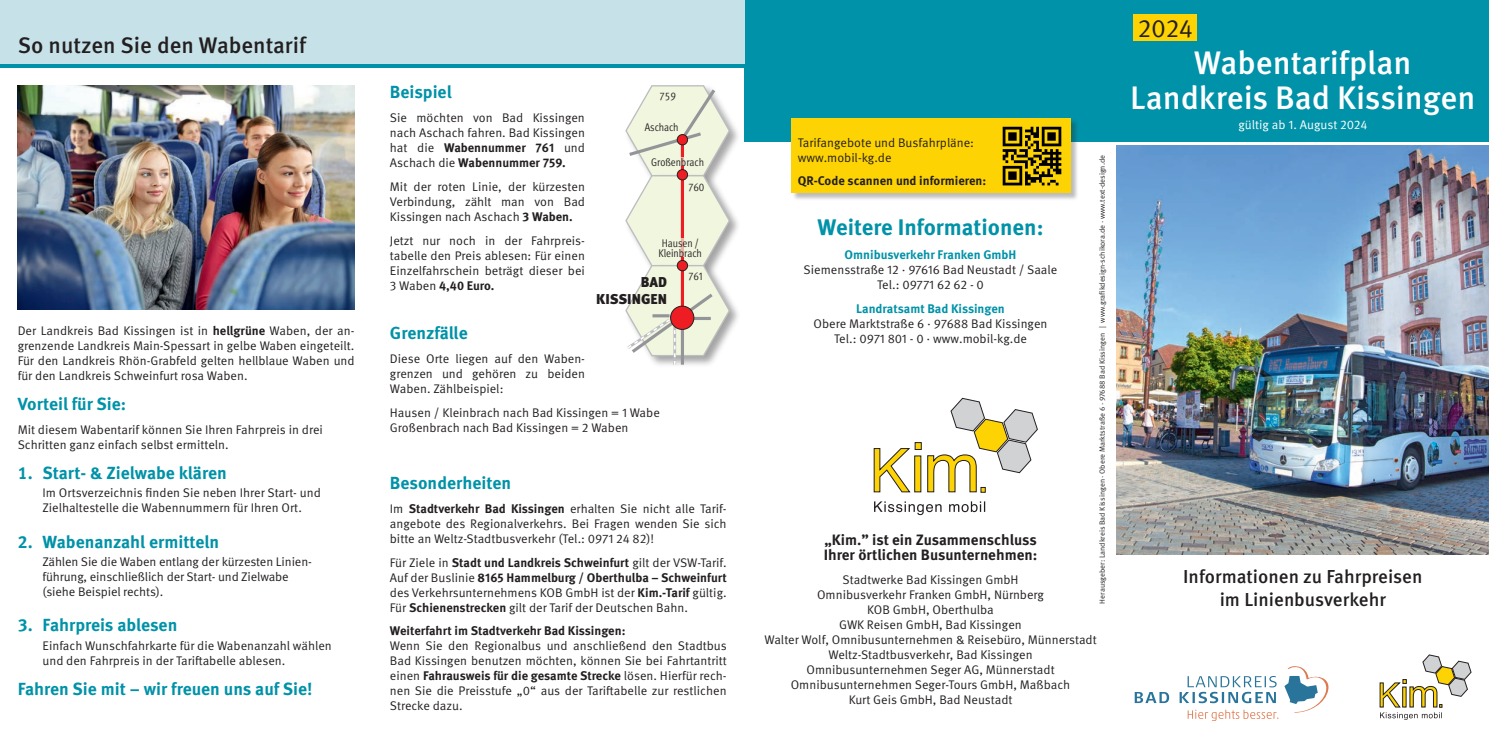
<style>
.page{position:relative;width:1489px;height:745px;background:#fff}
.page>*{position:absolute;margin:0;border:0;box-sizing:border-box;transform-origin:0 0}
.t1{font:500 32.5px/35px "Meta Pro";color:#fff;text-align:center}
.t2{font:25.25px "Meta Pro Norm";color:#231f20}
.t3{font:500 22.5px "Meta Pro";color:#231f20}
.t4{font:700 22.5px "Meta Pro";color:#0092a8}
.t5{font:500 18.75px/22.5px "Meta Pro";color:#231f20;text-align:center}
.t6{font:700 17.5px "Meta Pro";color:#0092a8}
.t7{font:700 15px/15px "Meta Pro";color:#231f20}
.t8{font:900 14.25px/17.1px "Meta Pro";color:#231f20;text-align:right}
.t9{font:12.5px/15px "Meta Pro Norm";color:#231f20}
.t10{font:700 12.5px/15px "Meta Pro";color:#231f20}
.t11{font:700 12.5px "Meta Pro";color:#0092a8}
.t12{font:12.5px "Meta Pro Norm";color:#fff}
.t13{font:11.12px/10.2px "Meta Pro Cond Norm";color:#231f20}
.t14{font:7.5px "Meta Pro Norm";color:#231f20}
.s1{font-family:"Meta Pro";font-weight:700}
.s2{font-family:"Meta Pro Norm";font-weight:400}
</style>
<div class="page">
<div style="left:744px;top:0;width:744px;height:142px;background:#0092a8"></div>
<svg style="left:874px;top:501px;width:111px;height:14px"></svg>
<svg style="left:873px;top:397px;width:165px;height:95px"></svg>
<div style="left:0;top:0;width:744px;height:64px;background:#c6e1e8"></div>
<hr style="left:0;top:64px;width:744px;height:3px;background:#0092a8">
<img style="left:18px;top:85px;width:336px;height:224px">
<div style="left:1133px;top:15px;width:64px;height:26px;background:#fed304"></div>
<svg style="left:1379px;top:654px;width:92px;height:65px"></svg>
<svg style="left:1284px;top:666px;width:44px;height:46px"></svg>
<svg style="left:1134px;top:676px;width:142px;height:26px"></svg>
<svg style="left:1187px;top:709px;width:91px;height:11px"></svg>
<div style="left:792px;top:119px;width:287px;height:82px;background:#231f20;opacity:.3"></div>
<div style="left:790px;top:117px;width:280px;height:75px;background:#fed304"></div>
<svg style="left:1002px;top:127px;width:59px;height:58px"></svg>
<div style="left:624px;top:83px;width:117px;height:105px;background:#231f20;opacity:.4"></div>
<div style="left:624px;top:173px;width:117px;height:105px;background:#231f20;opacity:.41"></div>
<div style="left:624px;top:263px;width:117px;height:105px;background:#231f20;opacity:.41"></div>
<svg style="left:624px;top:84px;width:107px;height:280px"></svg>
<div style="left:677px;top:260px;width:10px;height:10px;background:#ee1d23;border-radius:50%"></div>
<div style="left:677px;top:260px;width:10px;height:11px;border:1px solid #231f20;border-radius:50%"></div>
<div style="left:677px;top:169px;width:10px;height:11px;background:#ee1d23;border-radius:50%"></div>
<div style="left:677px;top:169px;width:10px;height:11px;border:1px solid #231f20;border-radius:50%"></div>
<div style="left:677px;top:134px;width:10px;height:11px;background:#ee1d23;border-radius:50%"></div>
<div style="left:677px;top:134px;width:10px;height:11px;border:1px solid #231f20;border-radius:50%"></div>
<div style="left:670px;top:306px;width:24px;height:23px;background:#ee1d23;border-radius:50%"></div>
<div style="left:670px;top:306px;width:24px;height:23px;border:1px solid #231f20;border-radius:50%"></div>
<img style="left:1116px;top:145px;width:372px;height:409px">
<h3 class="t3" style="left:18px;top:28px;width:290px">So nutzen Sie den Wabentarif</h3>
<p class="t9" style="left:18px;top:322px;width:338px;text-align:justify">Der Landkreis Bad Kissingen ist in <span class="s1">hellgrüne</span> Waben, der an&shy;grenzende Landkreis Main-Spessart in gelbe Waben eingeteilt.<br>Für den Landkreis Rhön-Grabfeld gelten hellblaue Waben und für den Landkreis Schweinfurt rosa Waben.</p>
<h3 class="t6" style="left:18px;top:390px;width:110px">Vorteil für Sie:</h3>
<p class="t9" style="left:18px;top:421px;width:307px">Mit diesem Wabentarif können Sie Ihren Fahrpreis in drei<br>Schritten ganz einfach selbst ermitteln.</p>
<h3 class="t6" style="left:18px;top:458px;width:210px">1. Start- &amp; Zielwabe klären</h3>
<p class="t9" style="left:43px;top:484px;width:280px">Im Ortsverzeichnis finden Sie neben Ihrer Start- und<br>Zielhaltestelle die Wabennummern für Ihren Ort.</p>
<h3 class="t6" style="left:18px;top:527px;width:203px">2. Wabenanzahl ermitteln</h3>
<p class="t9" style="left:43px;top:553px;width:269px">Zählen Sie die Waben entlang der kürzesten Linien-- führung, einschließlich der Start- und Zielwabe (siehe Beispiel rechts).</p>
<h3 class="t6" style="left:18px;top:611px;width:161px">3. Fahrpreis ablesen</h3>
<p class="t9" style="left:43px;top:637px;width:291px">Einfach Wunschfahrkarte für die Wabenanzahl wählen und den Fahrpreis in der Tariftabelle ablesen.</p>
<h3 class="t6" style="left:18px;top:674px;width:296px">Fahren Sie mit – wir freuen uns auf Sie!</h3>
<h3 class="t6" style="left:390px;top:78px;width:63px">Beispiel</h3>
<p class="t9" style="left:390px;top:109px;width:196px">Sie möchten von Bad Kissingen nach Aschach fahren. Bad Kissingen</p>
<p class="t10" style="left:390px;top:139px;width:197px"><span class="s2">hat die</span> Wabennummer 761 <span class="s2">und<br>Aschach die</span> Wabennummer 759.</p>
<p class="t9" style="left:390px;top:178px;width:197px;text-align:justify">Mit der roten Linie, der kürzesten Verbindung, zählt man von Bad Kissingen nach Aschach <span class="s1">3 Waben.</span></p>
<p class="t9" style="left:390px;top:232px;width:196px;text-align:justify">Jetzt nur noch in der Fahrpreis&shy;tabelle den Preis ablesen: Für einen Einzelfahrschein beträgt dieser bei</p>
<p class="t10" style="left:390px;top:277px;width:106px"><span class="s2">3 Waben</span> 4,40 Euro.</p>
<p class="t13" style="left:659px;top:90px;width:18px">759</p>
<p class="t13" style="left:645px;top:121px;width:35px">Aschach</p>
<p class="t13" style="left:651px;top:156px;width:54px">Großenbrach</p>
<p class="t13" style="left:688px;top:181px;width:17px">760</p>
<p class="t13" style="left:658px;top:237px;width:45px">Hausen /<br>Kleinbrach</p>
<p class="t8" style="left:596px;top:272px;width:72px">BAD<br>KISSINGEN</p>
<p class="t13" style="left:688px;top:270px;width:16px">761</p>
<h3 class="t6" style="left:390px;top:319px;width:79px">Grenzfälle</h3>
<p class="t9" style="left:390px;top:350px;width:196px;text-align:justify">Diese Orte liegen auf den Waben&shy;grenzen und gehören zu beiden Waben. Zählbeispiel:</p>
<p class="t9" style="left:390px;top:404px;width:271px">Hausen / Kleinbrach nach Bad Kissingen = 1 Wabe<br>Großenbrach nach Bad Kissingen = 2 Waben</p>
<h3 class="t6" style="left:390px;top:469px;width:123px">Besonderheiten</h3>
<p class="t9" style="left:390px;top:500px;width:338px;text-align:justify">Im <span class="s1">Stadtverkehr Bad Kissingen</span> erhalten Sie nicht alle Tarif&shy;angebote des Regionalverkehrs. Bei Fragen wenden Sie sich bitte an Weltz-Stadtbusverkehr (Tel.: 0971 24 82)!</p>
<p class="t10" style="left:390px;top:554px;width:338px"><span class="s2">Für Ziele in</span> Stadt und Landkreis Schweinfurt <span class="s2">gilt der VSW-Tarif.<br>Auf der Buslinie</span> 8165 Hammelburg / Oberthulba – Schweinfurt</p>
<p class="t9" style="left:390px;top:584px;width:338px">des Verkehrsunternehmens KOB GmbH ist der <span class="s1">Kim.-Tarif</span> gültig.<br>Für <span class="s1">Schienenstrecken</span> gilt der Tarif der Deutschen Bahn.</p>
<p class="t10" style="left:390px;top:622px;width:237px">Weiterfahrt im Stadtverkehr Bad Kissingen:</p>
<p class="t9" style="left:390px;top:637px;width:338px">Wenn Sie den Regionalbus und anschließend den Stadtbus<br>Bad Kissingen benutzen möchten, können Sie bei Fahrtantritt</p>
<p class="t10" style="left:390px;top:667px;width:338px"><span class="s2">einen</span> Fahrausweis für die gesamte Strecke <span class="s2">lösen. Hierfür rech-</span></p>
<p class="t9" style="left:390px;top:682px;width:338px">nen Sie die Preisstufe „0“ aus der Tariftabelle zur restlichen<br>Strecke dazu.</p>
<h2 class="t2" style="left:1137px;top:10px;width:57px">2024</h2>
<h1 class="t1" style="left:1130px;top:44px;width:347px">Wabentarifplan<br>Landkreis Bad Kissingen</h1>
<p class="t12" style="left:1238px;top:116px;width:130px">gültig ab 1. August 2024</p>
<p class="t9" style="left:797px;top:134px;width:178px">Tarifangebote und Busfahrpläne: www.mobil-kg.de</p>
<p class="t10" style="left:797px;top:173px;width:190px">QR-Code scannen und informieren:</p>
<p class="t14" style="left:1096px;top:603px;width:449px;rotate:-90deg">Herausgeber: Landkreis Bad Kissingen · Obere Marktstraße 6 · 97688 Bad Kissingen | www.grafikdesign-schikora.de · www.text-design.de</p>
<h3 class="t4" style="left:817px;top:209px;width:227px">Weitere Informationen:</h3>
<p class="t11" style="left:844px;top:244px;width:173px">Omnibusverkehr Franken GmbH</p>
<p class="t9" style="left:803px;top:261px;width:255px;text-align:center">Siemensstraße 12 · 97616 Bad Neustadt / Saale<br>Tel.: 09771 62 62 - 0</p>
<p class="t11" style="left:856px;top:298px;width:150px">Landratsamt Bad Kissingen</p>
<p class="t9" style="left:813px;top:315px;width:235px;text-align:center">Obere Marktstraße 6 · 97688 Bad Kissingen<br>Tel.: 0971 801 - 0 · www.mobil-kg.de</p>
<p class="t7" style="left:823px;top:531px;width:215px">„Kim.” ist ein Zusammenschluss<br>Ihrer örtlichen Busunternehmen:</p>
<p class="t9" style="left:764px;top:570px;width:334px;text-align:center">Stadtwerke Bad Kissingen GmbH<br>Omnibusverkehr Franken GmbH, Nürnberg<br>KOB GmbH, Oberthulba<br>GWK Reisen GmbH, Bad Kissingen<br>Walter Wolf, Omnibusunternehmen &amp; Reisebüro, Münnerstadt Weltz-Stadtbusverkehr, Bad Kissingen<br>Omnibusunternehmen Seger AG, Münnerstadt Omnibusunternehmen Seger-Tours GmbH, Maßbach<br>Kurt Geis GmbH, Bad Neustadt</p>
<h3 class="t5" style="left:1183px;top:563px;width:241px">Informationen zu Fahrpreisen im Linienbusverkehr</h3>
</div>
